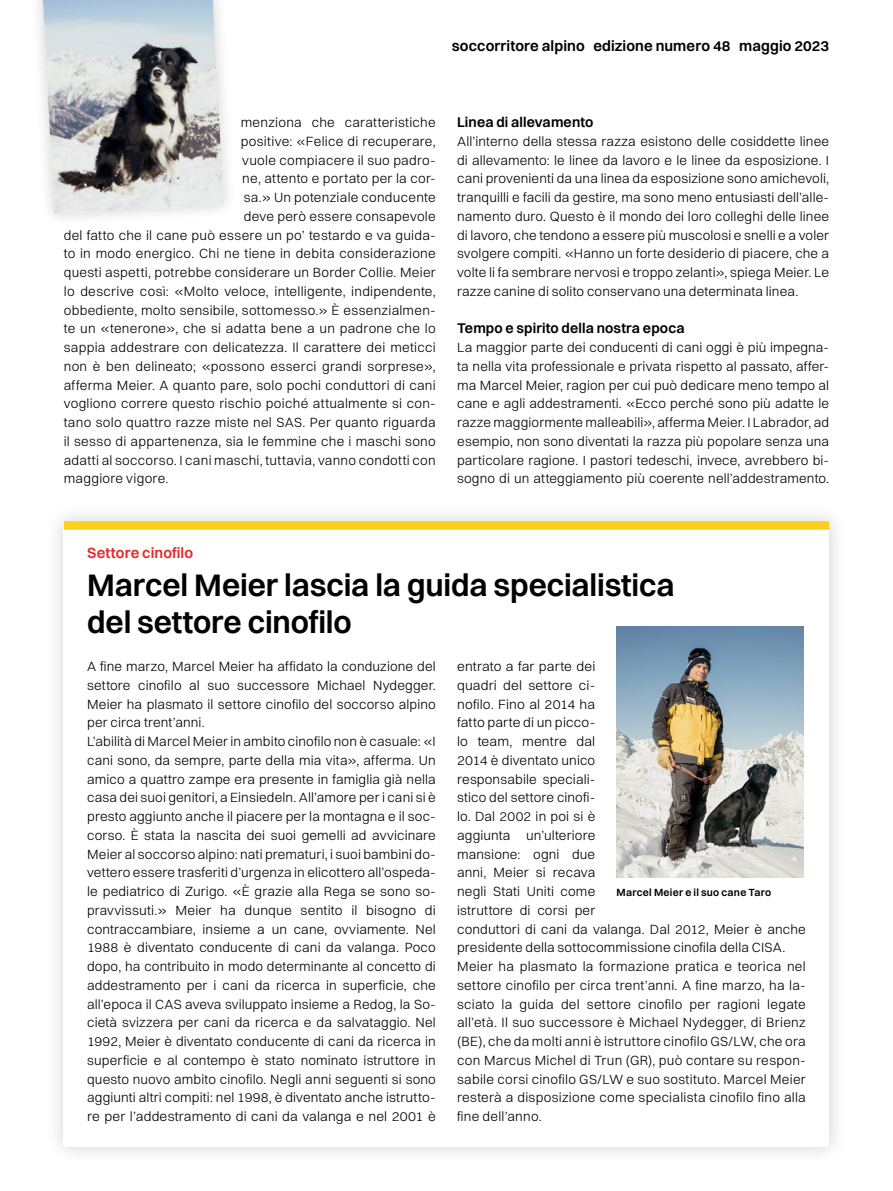
<style>
.page{position:relative;width:893px;height:1191px;background:#fff}
.page>*{position:absolute;margin:0;border:0;box-sizing:border-box;transform-origin:0 0}
.t1{font:600 31.5px/37.5px "Switzer";letter-spacing:-.005em;color:#000}
.t2{font:600 15px "Switzer";letter-spacing:.005em;color:#000}
.t3{font:600 15px "Switzer";letter-spacing:.005em;color:#e42b2b}
.t4{font:600 14.25px "Switzer";letter-spacing:.01em;color:#000}
.t5{font:300 13.5px/18.8px "Switzer";letter-spacing:.015em;color:#000;text-align:justify}
.t6{font:600 10.5px "Switzer";letter-spacing:.025em;color:#000}
</style>
<div class="page">
<div style="left:45px;top:502px;width:803px;height:663px;background:#000;opacity:.18"></div>
<div style="left:64px;top:521px;width:765px;height:625px;background:#fff"></div>
<div style="left:64px;top:521px;width:765px;height:9px;background:#fecf1c"></div>
<img style="left:617px;top:626px;width:187px;height:251px">
<img style="left:43px;top:0;width:181px;height:214px">
<p class="t2" style="left:452px;top:37px;width:379px">soccorritore alpino edizione numero 48 maggio 2023</p>
<p class="t5" style="left:241px;top:113px;width:197px">menziona che caratteristiche</p>
<p class="t5" style="left:241px;top:132px;width:196px">positive: «Felice di recuperare,</p>
<p class="t5" style="left:242px;top:150px;width:195px">vuole compiacere il suo padro-</p>
<p class="t5" style="left:242px;top:169px;width:195px">ne, attento e portato per la cor-</p>
<p class="t5" style="left:244px;top:188px;width:194px">sa.» Un potenziale conducente</p>
<p class="t5" style="left:244px;top:207px;width:193px">deve però essere consapevole</p>
<p class="t5" style="left:64px;top:225px;width:374px">del fatto che il cane può essere un po’ testardo e va guida-</p>
<p class="t5" style="left:64px;top:244px;width:374px">to in modo energico. Chi ne tiene in debita considerazione</p>
<p class="t5" style="left:64px;top:263px;width:374px">questi aspetti, potrebbe considerare un Border Collie. Meier</p>
<p class="t5" style="left:64px;top:282px;width:373px">lo descrive così: «Molto veloce, intelligente, indipendente,</p>
<p class="t5" style="left:64px;top:300px;width:374px">obbediente, molto sensibile, sottomesso.» È essenzialmen-</p>
<p class="t5" style="left:64px;top:319px;width:373px">te un «tenerone», che si adatta bene a un padrone che lo</p>
<p class="t5" style="left:64px;top:338px;width:373px">sappia addestrare con delicatezza. Il carattere dei meticci</p>
<p class="t5" style="left:64px;top:357px;width:374px">non è ben delineato; «possono esserci grandi sorprese»,</p>
<p class="t5" style="left:64px;top:375px;width:373px">afferma Meier. A quanto pare, solo pochi conduttori di cani</p>
<p class="t5" style="left:64px;top:394px;width:374px">vogliono correre questo rischio poiché attualmente si con-</p>
<p class="t5" style="left:64px;top:413px;width:374px">tano solo quattro razze miste nel SAS. Per quanto riguarda</p>
<p class="t5" style="left:64px;top:432px;width:374px">il sesso di appartenenza, sia le femmine che i maschi sono</p>
<p class="t5" style="left:64px;top:450px;width:374px">adatti al soccorso. I cani maschi, tuttavia, vanno condotti con</p>
<p class="t5" style="left:64px;top:469px;width:106px">maggiore vigore.</p>
<p class="t4" style="left:457px;top:113px;width:138px">Linea di allevamento</p>
<p class="t5" style="left:457px;top:132px;width:374px">All’interno della stessa razza esistono delle cosiddette linee di allevamento: le linee da lavoro e le linee da esposizione. I cani provenienti da una linea da esposizione sono amichevoli, tranquilli e facili da gestire, ma sono meno entusiasti dell’alle&shy;namento duro. Questo è il mondo dei loro colleghi delle linee di lavoro, che tendono a essere più muscolosi e snelli e a voler svolgere compiti. «Hanno un forte desiderio di piacere, che a volte li fa sembrare nervosi e troppo zelanti», spiega Meier. Le razze canine di solito conservano una determinata linea.</p>
<p class="t4" style="left:457px;top:320px;width:229px">Tempo e spirito della nostra epoca</p>
<p class="t5" style="left:457px;top:338px;width:374px">La maggior parte dei conducenti di cani oggi è più impegna&shy;ta nella vita professionale e privata rispetto al passato, affer&shy;ma Marcel Meier, ragion per cui può dedicare meno tempo al cane e agli addestramenti. «Ecco perché sono più adatte le razze maggiormente malleabili», afferma Meier. I Labrador, ad esempio, non sono diventati la razza più popolare senza una particolare ragione. I pastori tedeschi, invece, avrebbero bi&shy;sogno di un atteggiamento più coerente nell’addestramento.</p>
<p class="t3" style="left:87px;top:544px;width:107px">Settore cinofilo</p>
<h1 class="t1" style="left:87px;top:566px;width:589px">Marcel Meier lascia la guida specialistica del settore cinofilo</h1>
<p class="t5" style="left:87px;top:657px;width:350px;text-align:left">A fine marzo, Marcel Meier ha affidato la conduzione del settore cinofilo al suo successore Michael Nydegger.<br>Meier ha plasmato il settore cinofilo del soccorso alpino per circa trent’anni.<br>L’abilità di Marcel Meier in ambito cinofilo non è casuale: «I cani sono, da sempre, parte della mia vita», afferma. Un amico a quattro zampe era presente in famiglia già nella casa dei suoi genitori, a Einsiedeln. All’amore per i cani si è presto aggiunto anche il piacere per la montagna e il soc&shy;corso. È stata la nascita dei suoi gemelli ad avvicinare Meier al soccorso alpino: nati prematuri, i suoi bambini do&shy;vettero essere trasferiti d’urgenza in elicottero all’ospeda&shy;le pediatrico di Zurigo. «È grazie alla Rega se sono so&shy;pravvissuti.» Meier ha dunque sentito il bisogno di contraccambiare, insieme a un cane, ovviamente. Nel 1988 è diventato conducente di cani da valanga. Poco dopo, ha contribuito in modo determinante al concetto di addestramento per i cani da ricerca in superficie, che all’epoca il CAS aveva sviluppato insieme a Redog, la So&shy;cietà svizzera per cani da ricerca e da salvataggio. Nel 1992, Meier è diventato conducente di cani da ricerca in superficie e al contempo è stato nominato istruttore in questo nuovo ambito cinofilo. Negli anni seguenti si sono aggiunti altri compiti: nel 1998, è diventato anche istrutto&shy;re per l’addestramento di cani da valanga e nel 2001 è</p>
<p class="t5" style="left:457px;top:657px;width:350px;text-align:left">entrato a far parte dei<br>quadri del settore ci-<br>nofilo. Fino al 2014 ha<br>fatto parte di un picco-<br>lo team, mentre dal<br>2014 è diventato unico<br>responsabile speciali-<br>stico del settore cinofi-<br>lo. Dal 2002 in poi si è<br>aggiunta un’ulteriore<br>mansione: ogni due<br>anni, Meier si recava<br>negli Stati Uniti come<br>istruttore di corsi per<br>conduttori di cani da valanga. Dal 2012, Meier è anche presidente della sottocommissione cinofila della CISA.<br>Meier ha plasmato la formazione pratica e teorica nel settore cinofilo per circa trent’anni. A fine marzo, ha la&shy;sciato la guida del settore cinofilo per ragioni legate all’età. Il suo successore è Michael Nydegger, di Brienz (BE), che da molti anni è istruttore cinofilo GS/LW, che ora con Marcus Michel di Trun (GR), può contare su respon&shy;sabile corsi cinofilo GS/LW e suo sostituto. Marcel Meier resterà a disposizione come specialista cinofilo fino alla fine dell’anno.</p>
<p class="t6" style="left:617px;top:886px;width:156px">Marcel Meier e il suo cane Taro</p>
</div>
